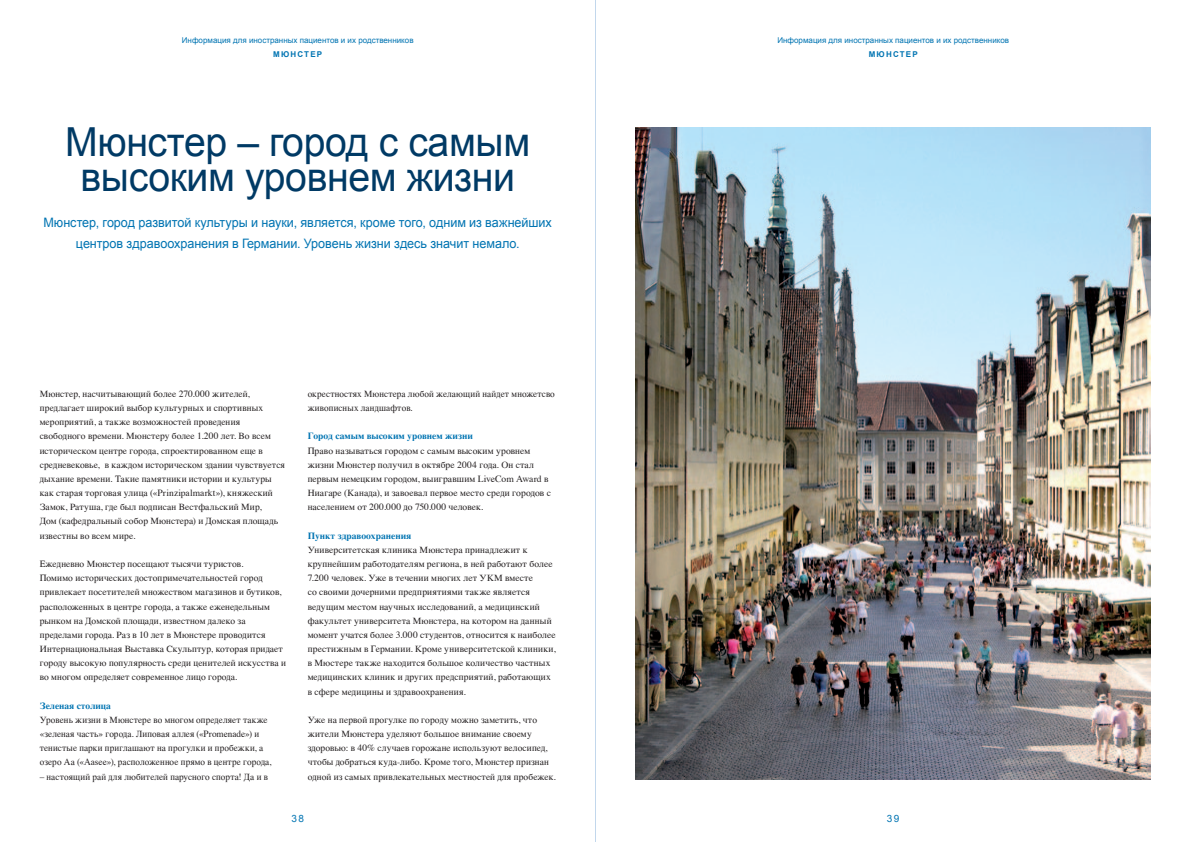
<style>
.page{position:relative;width:1191px;height:842px;background:#fff}
.page>*{position:absolute;margin:0;border:0;box-sizing:border-box;transform-origin:0 0}
.Headline_Gross{font:40px/35.4px "Arial";letter-spacing:-.01em;color:#003a65;text-align:center}
.t1{font:13px/21.3px "Arial";letter-spacing:-.005em;color:#0074b2;text-align:center}
.Seitentitel{font:10px "Arial";color:#0074b2}
.Fließtext{font:9.5px/14.2px "Times";letter-spacing:.01em;color:#231f20}
.Fließtext_Headline{font:700 9.5px "Times";color:#0074b2}
.Headline_Kolumne{font:8px "Arial";color:#0074b2}
.Seitentitel-2{font:700 8px "Arial";letter-spacing:.15em;color:#0074b2}
</style>
<div class="page">
<img style="left:635px;top:128px;width:515px;height:652px">
<hr style="left:595px;top:0;width:1px;height:842px;background:#c2d7ec">
<p class="Headline_Kolumne" style="left:182px;top:34px;width:233px">Информация для иностранных пациентов и их родственников</p>
<p class="Headline_Kolumne" style="left:777px;top:34px;width:233px">Информация для иностранных пациентов и их родственников</p>
<p class="Seitentitel-2" style="left:273px;top:49px;width:51px">МЮНСТЕР</p>
<p class="Seitentitel-2" style="left:868px;top:49px;width:51px">МЮНСТЕР</p>
<p class="Headline_Gross" style="left:65px;top:125px;width:467px">Мюнстер – город с самым высоким уровнем жизни</p>
<p class="t1" style="left:44px;top:212px;width:510px">Мюнстер, город развитой культуры и науки, является, кроме того, одним из важнейших центров здравоохранения в Германии. Уровень жизни здесь значит немало.</p>
<p class="Fließtext" style="left:40px;top:386px;width:247px">Мюнстер, насчитывающий более 270.000 жителей, предлагает широкий выбор культурных и спортивных мероприятий, а также возможностей проведения свободного времени. Мюнстеру более 1.200 лет. Во всем историческом центре города, спроектированном еще в средневековье, в каждом историческом здании чувствуется дыхание времени. Такие памятники истории и культуры как старая торговая улица («Prinzipalmarkt»), княжеский Замок, Ратуша, где был подписан Вестфальский Мир,<br>Дом (кафедральный собор Мюнстера) и Домская площадь известны во всем мире.</p>
<p class="Fließtext" style="left:40px;top:556px;width:248px">Ежедневно Мюнстер посещают тысячи туристов.<br>Помимо исторических достопримечательностей город привлекает посетителей множеством магазинов и бутиков, расположенных в центре города, а также еженедельным рынком на Домской площади, известном далеко за пределами города. Раз в 10 лет в Мюнстере проводится Интернациональная Выставка Скульптур, которая придает городу высокую популярность среди ценителей искусства и во многом определяет современное лицо города.</p>
<p class="Fließtext_Headline" style="left:40px;top:696px;width:73px">Зеленая столица</p>
<p class="Fließtext" style="left:40px;top:712px;width:233px">Уровень жизни в Мюнстере во многом определяет также «зеленая часть» города. Липовая аллея («Promenade») и тенистые парки приглашают на прогулки и пробежки, а озеро Аа («Aasee»), расположенное прямо в центре города,</p>
<p class="Fließtext" style="left:40px;top:768px;width:230px">– настоящий рай для любителей парусного спорта! Да и в</p>
<p class="Fließtext" style="left:308px;top:386px;width:249px">окрестностях Мюнстера любой желающий найдет множетсво живописных ландшaфтов.</p>
<p class="Fließtext_Headline" style="left:308px;top:427px;width:167px">Город самым высоким уровнем жизни</p>
<p class="Fließtext" style="left:308px;top:442px;width:245px">Право называться городом с самым высоким уровнем жизни Мюнстер получил в октябре 2004 года. Он стал первым немецким городом, выигравшим LiveCom Award в Ниагаре (Канада), и завоевал первое место среди городов с населением от 200.000 до 750.000 человек.</p>
<p class="Fließtext_Headline" style="left:308px;top:526px;width:105px">Пункт здравоохранения</p>
<p class="Fließtext" style="left:308px;top:542px;width:249px">Университетская клиника Мюнстера принадлежит к крупнейшим работодателям региона, в ней работают более 7.200 человек. Уже в течении многих лет УКМ вместе<br>со своими дочерними предприятиями также является ведущим местом научных исследований, а медицинский факультет университета Мюнстера, на котором на данный момент учатся более 3.000 студентов, относится к наиболее престижным в Германии. Кроме yниверситетской клиники, в Мюстере также находится большое количество частных медицинских клиник и других предсприятий, работающих в сфере медицины и здравоохранения.</p>
<p class="Fließtext" style="left:308px;top:712px;width:249px">Уже на первой прогулке по городу можно заметить, что жители Мюнстера уделяют большое внимание своему здоровью: в 40% случаев горожане используют велосипед, чтобы добраться куда-либо. Кроме того, Мюнстер признан одной из самых привлекательных местностей для пробежек.</p>
<p class="Seitentitel" style="left:291px;top:812px;width:14px">38</p>
<p class="Seitentitel" style="left:887px;top:812px;width:14px">39</p>
</div>
